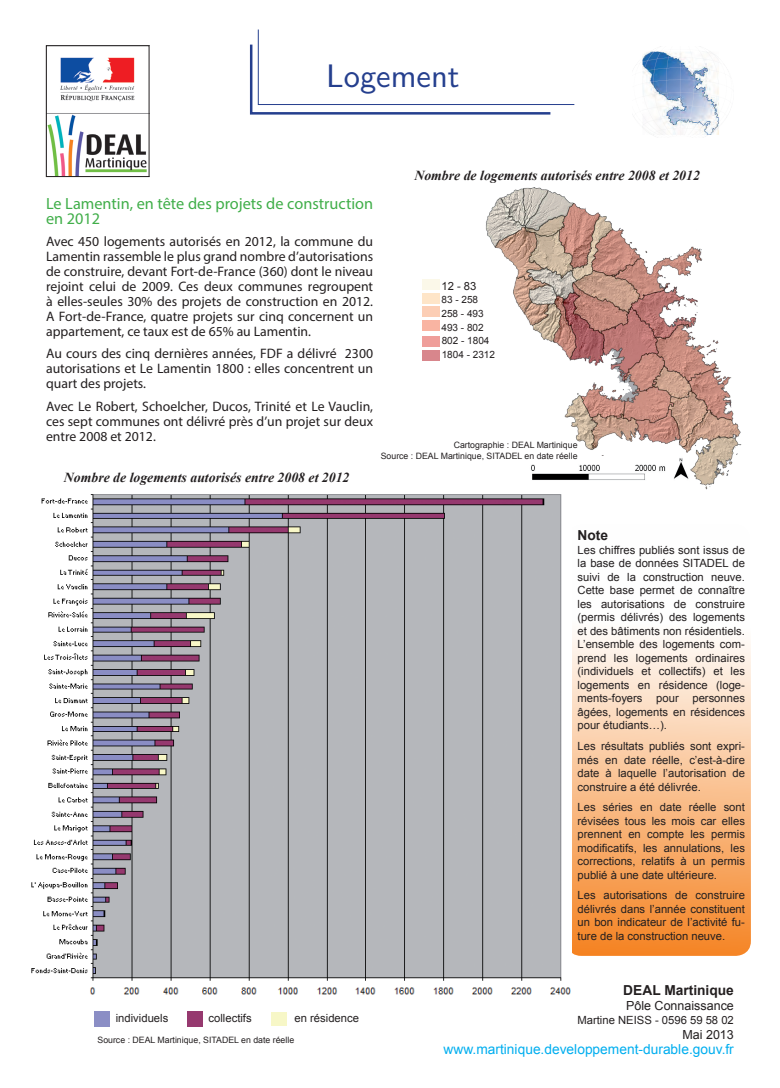
<style>
.page{position:relative;width:780px;height:1088px;background:#fff}
.page>*{position:absolute;margin:0;border:0;box-sizing:border-box;transform-origin:0 0}
.t1{font:32.5px "CMU Sans Serif";color:#253f8e}
.t2{font:16.25px/15px "Myriad Pro";color:#40ae49}
.t3{font:13.75px/15px "Myriad Pro";color:#231f20;text-align:justify}
.t4{font:italic 700 13.75px "Times New Roman";color:#231f20}
.t5{font:13.75px "Arial";color:#00aeef}
.t6{font:700 13.75px "Arial";color:#231f20}
.t7{font:12.5px "Arial";color:#231f20}
.t8{font:11.25px/13.5px "Arial";color:#231f20;text-align:justify}
.t9{font:10px "Arial";color:#231f20}
.t10{font:8.75px "Arial";color:#231f20}
</style>
<div class="page">
<svg style="left:566px;top:524px;width:184px;height:432px"></svg>
<img style="left:31px;top:494px;width:540px;height:501px">
<svg style="left:249px;top:29px;width:326px;height:86px"></svg>
<img style="left:642px;top:46px;width:77px;height:91px">
<img style="left:48px;top:57px;width:99px;height:118px">
<div style="left:46px;top:45px;width:103px;height:132px;border:1px solid #231f20"></div>
<div style="left:187px;top:1011px;width:16px;height:16px;background:#96396f"></div>
<div style="left:94px;top:1011px;width:16px;height:16px;background:#8b8ec5"></div>
<div style="left:272px;top:1012px;width:15px;height:14px;background:#f7f7c7"></div>
<img style="left:486px;top:188px;width:256px;height:302px">
<div style="left:422px;top:307px;width:17px;height:10px;background:#fcceb5"></div>
<div style="left:422px;top:321px;width:17px;height:10px;background:#f9b4a2"></div>
<div style="left:422px;top:293px;width:17px;height:10px;background:#fee5c8"></div>
<div style="left:422px;top:280px;width:17px;height:10px;background:#fbf8e9"></div>
<div style="left:423px;top:336px;width:17px;height:11px;background:#ef9e9a"></div>
<div style="left:423px;top:351px;width:17px;height:10px;background:#d8868c"></div>
<img style="left:529px;top:456px;width:160px;height:26px">
<p class="t1" style="left:326px;top:48px;width:135px">Logement</p>
<p class="t2" style="left:46px;top:196px;width:328px">Le Lamentin, en tête des projets de construction en 2012</p>
<p class="t3" style="left:46px;top:234px;width:328px">Avec 450 logements autorisés en 2012, la commune du Lamentin rassemble le plus grand nombre d’autorisations de construire, devant Fort-de-France (360) dont le niveau rejoint celui de 2009. Ces deux communes regroupent à elles-seules 30% des projets de construction en 2012.<br>A Fort-de-France, quatre projets sur cinq concernent un appartement, ce taux est de 65% au Lamentin.</p>
<p class="t3" style="left:46px;top:346px;width:328px">Au cours des cinq dernières années, FDF a délivré 2300 autorisations et Le Lamentin 1800 : elles concentrent un quart des projets.</p>
<p class="t3" style="left:46px;top:398px;width:328px">Avec Le Robert, Schoelcher, Ducos, Trinité et Le Vauclin, ces sept communes ont délivré près d’un projet sur deux entre 2008 et 2012.</p>
<p class="t4" style="left:64px;top:468px;width:287px">Nombre de logements autorisés entre 2008 et 2012</p>
<p class="t4" style="left:414px;top:166px;width:287px">Nombre de logements autorisés entre 2008 et 2012</p>
<p class="t8" style="left:441px;top:279px;width:37px">12 - 83</p>
<p class="t9" style="left:441px;top:293px;width:38px">83 - 258</p>
<p class="t9" style="left:441px;top:307px;width:44px">258 - 493</p>
<p class="t9" style="left:441px;top:321px;width:44px">493 - 802</p>
<p class="t9" style="left:441px;top:334px;width:49px">802 - 1804</p>
<p class="t9" style="left:441px;top:348px;width:55px">1804 - 2312</p>
<p class="t10" style="left:454px;top:439px;width:125px">Cartographie : DEAL Martinique</p>
<p class="t10" style="left:381px;top:450px;width:198px">Source : DEAL Martinique, SITADEL en date réelle</p>
<p class="t6" style="left:577px;top:526px;width:32px">Note</p>
<p class="t8" style="left:577px;top:543px;width:169px">Les chiffres publiés sont issus de la base de données SITADEL de suivi de la construction neuve.<br>Cette base permet de connaître les autorisations de construire (permis délivrés) des logements et des bâtiments non résidentiels.</p>
<p class="t8" style="left:577px;top:638px;width:169px">L’ensemble des logements com&shy;prend les logements ordinaires (individuels et collectifs) et les logements en résidence (loge&shy;ments-foyers pour personnes âgées, logements en résidences pour étudiants…).</p>
<p class="t8" style="left:577px;top:739px;width:169px">Les résultats publiés sont expri&shy;més en date réelle, c’est-à-dire date à laquelle l’autorisation de construire a été délivrée.</p>
<p class="t8" style="left:577px;top:800px;width:169px">Les séries en date réelle sont révisées tous les mois car elles prennent en compte les permis modificatifs, les annulations, les corrections, relatifs à un permis publié à une date ultérieure.</p>
<p class="t8" style="left:577px;top:888px;width:169px">Les autorisations de construire délivrés dans l’année constituent un bon indicateur de l’activité fu&shy;ture de la construction neuve.</p>
<p class="t8" style="left:116px;top:1011px;width:54px">individuels</p>
<p class="t8" style="left:208px;top:1011px;width:45px">collectifs</p>
<p class="t8" style="left:294px;top:1011px;width:66px">en résidence</p>
<p class="t10" style="left:97px;top:1033px;width:198px">Source : DEAL Martinique, SITADEL en date réelle</p>
<p class="t6" style="left:623px;top:981px;width:112px">DEAL Martinique</p>
<p class="t7" style="left:626px;top:997px;width:109px">Pôle Connaissance</p>
<p class="t8" style="left:577px;top:1013px;width:158px">Martine NEISS - 0596 59 58 02</p>
<p class="t7" style="left:682px;top:1026px;width:53px">Mai 2013</p>
<p class="t5" style="left:443px;top:1039px;width:292px">www.martinique.developpement-durable.gouv.fr</p>
</div>
